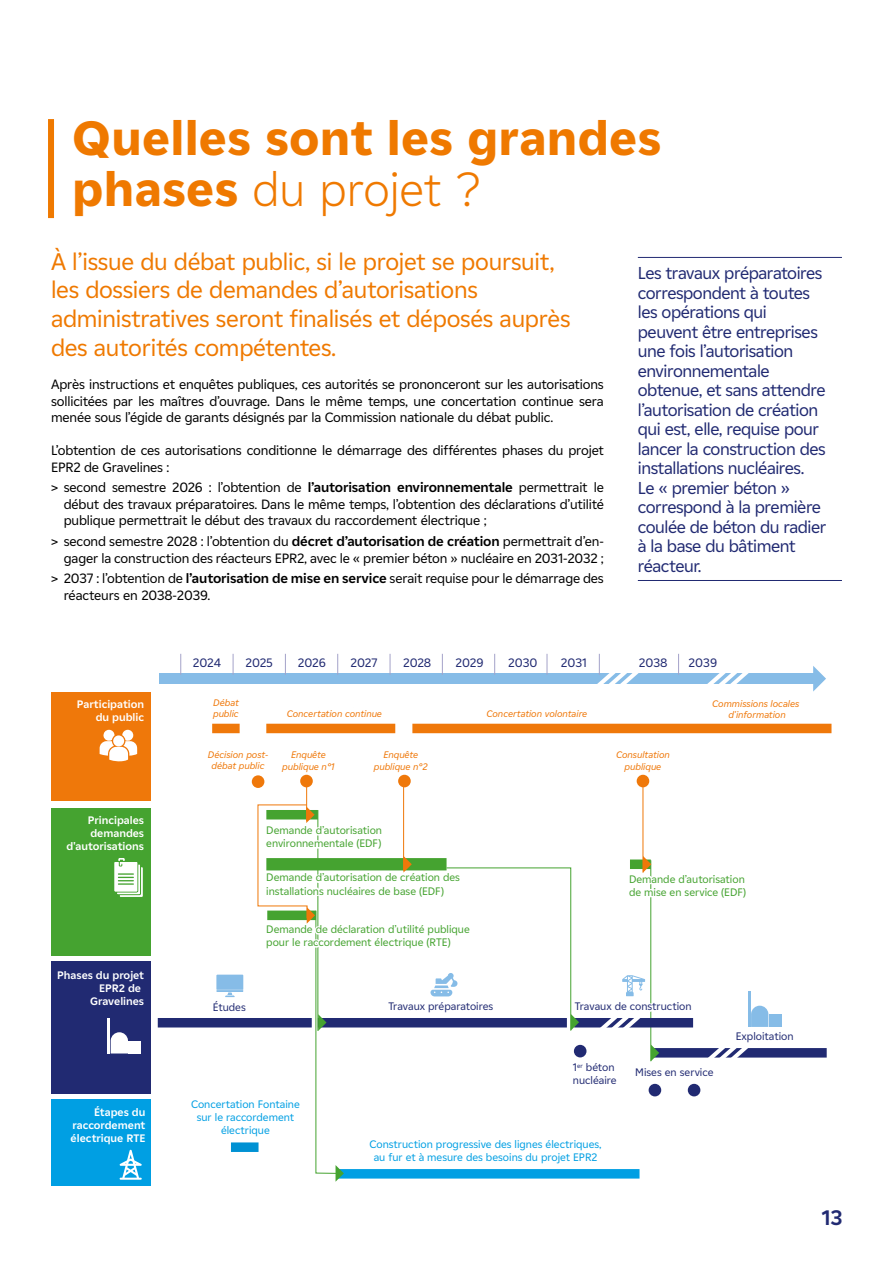
<style>
.page{position:relative;width:893px;height:1263px;background:#fff}
.page>*{position:absolute;margin:0;border:0;box-sizing:border-box;transform-origin:0 0}
.t1{font:800 48px/51px "EDF2020";letter-spacing:.005em;color:#ef7900}
.t2{font:24px/28.8px "EDF2020";letter-spacing:-.01em;color:#ef7900}
.t3{font:700 21px "EDF2020";color:#212a72}
.t4{font:17.25px/19.5px "EDF2020";letter-spacing:-.025em;color:#212a72}
.t5{font:13.5px/16.5px "EDF2020";letter-spacing:-.01em;color:#000;text-align:justify}
.t6{font:12.3px "EDF2020";color:#212a72}
.t7{font:10.8px/13px "EDF2020";color:#45a330}
.t8{font:10.8px/13px "EDF2020";color:#009fe3;text-align:center}
.t9{font:700 10.8px/13px "EDF2020";color:#fff;text-align:right}
.t10{font:10.8px/13px "EDF2020";color:#212a72}
.t11{font:italic 9.45px/11.4px "EDF2020";color:#ef780a;text-align:center}
.s1{font-weight:300}
.s2{font-weight:700}
</style>
<div class="page">
<div style="left:48px;top:119px;width:6px;height:99px;background:#ef7900"></div>
<div style="left:51px;top:808px;width:99px;height:147px;background:#45a330"></div>
<div style="left:51px;top:961px;width:99px;height:132px;background:#212a72"></div>
<div style="left:159px;top:674px;width:657px;height:10px;background:#86bce7"></div>
<svg style="left:233px;top:654px;width:1px;height:21px"></svg>
<svg style="left:180px;top:654px;width:1px;height:21px"></svg>
<svg style="left:813px;top:666px;width:13px;height:25px"></svg>
<div style="left:651px;top:1048px;width:176px;height:9px;background:#212a72"></div>
<svg style="left:217px;top:975px;width:26px;height:22px"></svg>
<div style="left:158px;top:1018px;width:154px;height:9px;background:#212a72"></div>
<div style="left:252px;top:775px;width:12px;height:13px;background:#ef780a;border-radius:50%"></div>
<div style="left:212px;top:724px;width:28px;height:9px;background:#ef780a"></div>
<div style="left:231px;top:1142px;width:28px;height:10px;background:#0091d3"></div>
<div style="left:51px;top:692px;width:99px;height:109px;background:#ef780a"></div>
<div style="left:51px;top:1099px;width:99px;height:86px;background:#009fe3"></div>
<svg style="left:120px;top:1150px;width:22px;height:30px"></svg>
<svg style="left:115px;top:858px;width:28px;height:39px"></svg>
<div style="left:412px;top:724px;width:419px;height:9px;background:#ef780a"></div>
<div style="left:769px;top:1014px;width:13px;height:13px;background:#86bce7"></div>
<svg style="left:111px;top:1032px;width:17px;height:21px"></svg>
<div style="left:129px;top:1041px;width:12px;height:12px;background:#fff"></div>
<hr style="left:108px;top:1018px;width:2px;height:35px;background:#fff">
<svg style="left:100px;top:730px;width:37px;height:32px"></svg>
<svg style="left:257px;top:654px;width:511px;height:528px"></svg>
<hr style="left:638px;top:257px;width:204px;height:1px;background:#212a72">
<hr style="left:638px;top:580px;width:204px;height:1px;background:#212a72">
<h1 class="t1" style="left:72px;top:111px;width:590px">Quelles sont les grandes phases <span class="s1">du projet ?</span></h1>
<h2 class="t2" style="left:51px;top:246px;width:521px">À l’issue du débat public, si le projet se poursuit, les dossiers de demandes d’autorisations administratives seront finalisés et déposés auprès des autorités compétentes.</h2>
<p class="t5" style="left:51px;top:376px;width:554px">Après instructions et enquêtes publiques, ces autorités se prononceront sur les autorisations sollicitées par les maîtres d’ouvrage. Dans le même temps, une concertation continue sera menée sous l’égide de garants désignés par la Commission nationale du débat public.</p>
<p class="t5" style="left:51px;top:442px;width:554px">L’obtention de ces autorisations conditionne le démarrage des différentes phases du projet<br>EPR2 de Gravelines :</p>
<p class="t5" style="left:64px;top:479px;width:542px;text-indent:-13px">&gt; second semestre 2026 : l’obtention de <span class="s2">l’autorisation environnementale</span> permettrait le début des travaux préparatoires. Dans le même temps, l’obtention des déclarations d’utilité publique permettrait le début des travaux du raccordement électrique ;</p>
<p class="t5" style="left:51px;top:533px;width:554px;text-align:right">&gt; second semestre 2028 : l’obtention du <span class="s2">décret d’autorisation de création</span> permettrait d’en&shy;gager la construction des réacteurs EPR2, avec le « premier béton » nucléaire en 2031-2032 ;</p>
<p class="t5" style="left:64px;top:570px;width:541px;text-indent:-13px">&gt; 2037 : l’obtention de <span class="s2">l’autorisation de mise en service</span> serait requise pour le démarrage des réacteurs en 2038-2039.</p>
<p class="t4" style="left:638px;top:263px;width:190px">Les travaux préparatoires correspondent à toutes les opérations qui peuvent être entreprises une fois l’autorisation environnementale obtenue, et sans attendre l’autorisation de création qui est, elle, requise pour lancer la construction des installations nucléaires.<br>Le « premier béton » correspond à la première coulée de béton du radier à la base du bâtiment réacteur.</p>
<p class="t9" style="left:77px;top:697px;width:69px">Participation du public</p>
<p class="t9" style="left:66px;top:813px;width:79px">Principales demandes d'autorisations</p>
<p class="t9" style="left:57px;top:968px;width:88px">Phases du projet<br>EPR2 de<br>Gravelines</p>
<p class="t9" style="left:71px;top:1105px;width:76px;text-align:justify;text-indent:23px">Étapes du raccordement électrique RTE</p>
<p class="t6" style="left:193px;top:654px;width:30px">2024</p>
<p class="t6" style="left:245px;top:654px;width:29px">2025</p>
<p class="t6" style="left:298px;top:654px;width:29px">2026</p>
<p class="t6" style="left:351px;top:654px;width:28px">2027</p>
<p class="t6" style="left:403px;top:654px;width:30px">2028</p>
<p class="t6" style="left:456px;top:654px;width:30px">2029</p>
<p class="t6" style="left:508px;top:654px;width:31px">2030</p>
<p class="t6" style="left:561px;top:654px;width:28px">2031</p>
<p class="t6" style="left:639px;top:654px;width:30px">2038</p>
<p class="t6" style="left:689px;top:654px;width:30px">2039</p>
<p class="t11" style="left:213px;top:696px;width:27px;text-align:left">Débat public</p>
<p class="t11" style="left:274px;top:704px;width:97px">Concertation continue</p>
<p class="t11" style="left:486px;top:708px;width:102px">Concertation volontaire</p>
<p class="t11" style="left:712px;top:697px;width:89px">Commissions locales d'information</p>
<p class="t11" style="left:287px;top:708px;width:97px">Concertation continue</p>
<p class="t11" style="left:282px;top:749px;width:54px">Enquête publique n°1</p>
<p class="t11" style="left:374px;top:749px;width:55px">Enquête publique n°2</p>
<p class="t11" style="left:616px;top:749px;width:55px">Consultation publique</p>
<p class="t11" style="left:208px;top:748px;width:62px">Décision post&shy;débat public</p>
<p class="t7" style="left:266px;top:823px;width:117px">Demande d’autorisation environnementale (EDF)</p>
<p class="t7" style="left:266px;top:871px;width:195px">Demande d’autorisation de création des installations nucléaires de base (EDF)</p>
<p class="t10" style="left:213px;top:1000px;width:34px">Études</p>
<p class="t7" style="left:266px;top:922px;width:205px">Demande de déclaration d’utilité publique pour le raccordement électrique (RTE)</p>
<p class="t10" style="left:388px;top:1000px;width:106px">Travaux préparatoires</p>
<p class="t8" style="left:191px;top:1098px;width:110px">Concertation Fontaine sur le raccordement électrique</p>
<p class="t7" style="left:629px;top:872px;width:119px">Demande d’autorisation de mise en service (EDF)</p>
<p class="t10" style="left:575px;top:1000px;width:118px">Travaux de construction</p>
<p class="t10" style="left:573px;top:1060px;width:45px">1<sup>er</sup> béton nucléaire</p>
<p class="t10" style="left:635px;top:1065px;width:80px">Mises en service</p>
<p class="t10" style="left:736px;top:1029px;width:59px">Exploitation</p>
<p class="t8" style="left:370px;top:1137px;width:233px">Construction progressive des lignes électriques, au fur et à mesure des besoins du projet EPR2</p>
<h3 class="t3" style="left:821px;top:1202px;width:23px">13</h3>
</div>
